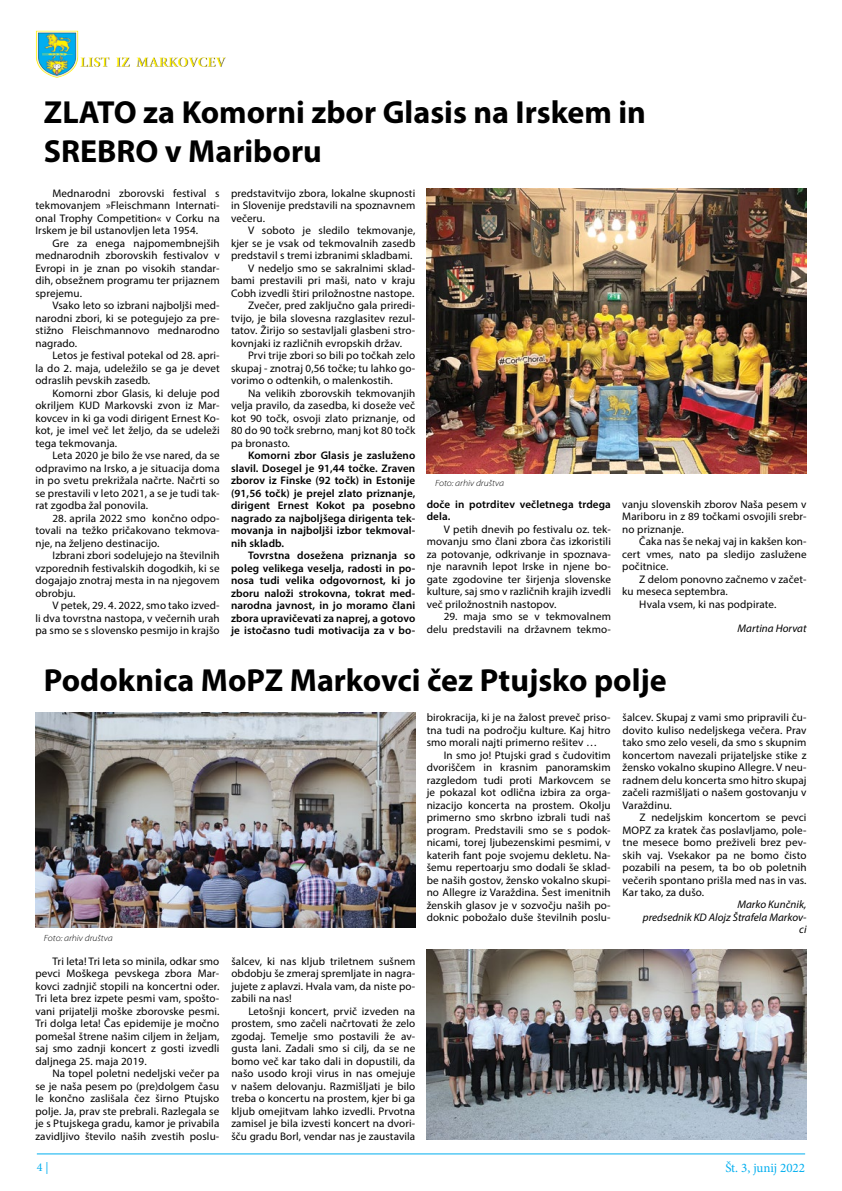
<style>
.page{position:relative;width:842px;height:1191px;background:#fff}
.page>*{position:absolute;margin:0;border:0;box-sizing:border-box;transform-origin:0 0}
.t1{font:700 32px/38.4px "Myriad Pro";color:#000}
.t2{font:13px "Minion Pro";color:#00aeef}
.t3{font:12px "Minion Pro";color:#00aeef}
.t4{font:11px/12.5px "Myriad Pro";letter-spacing:.01em;color:#000;text-align:justify}
.t5{font:600 11px/12.5px "Myriad Pro";letter-spacing:.01em;color:#000;text-align:justify}
.t6{font:italic 11px/12.2px "Myriad Pro";color:#000;text-align:right}
.t7{font:italic 300 semi-expanded 9px "Myriad Pro";color:#000}
</style>
<div class="page">
<img style="left:36px;top:30px;width:42px;height:48px">
<img style="left:81px;top:57px;width:145px;height:10px">
<hr style="left:37px;top:1153px;width:768px;height:1px;background:#00aeef">
<img style="left:427px;top:189px;width:379px;height:284px">
<img style="left:35px;top:713px;width:380px;height:214px">
<img style="left:427px;top:950px;width:379px;height:190px">
<h1 class="t1" style="left:44px;top:92px;width:604px">ZLATO za Komorni zbor Glasis na Irskem in<br>SREBRO v Mariboru</h1>
<p class="t4" style="left:35px;top:187px;width:186px;text-indent:17px">Mednarodni zborovski festival s tekmovanjem »Fleischmann Internati&shy;onal Trophy Competition« v Corku na Irskem je bil ustanovljen leta 1954.</p>
<p class="t4" style="left:35px;top:237px;width:186px;text-indent:17px">Gre za enega najpomembnejših mednarodnih zborovskih festivalov v Evropi in je znan po visokih standar&shy;dih, obsežnem programu ter prijaznem sprejemu.</p>
<p class="t4" style="left:35px;top:299px;width:186px;text-indent:17px">Vsako leto so izbrani najboljši med&shy;narodni zbori, ki se potegujejo za pre&shy;stižno Fleischmannovo mednarodno nagrado.</p>
<p class="t4" style="left:35px;top:349px;width:186px;text-indent:17px">Letos je festival potekal od 28. apri&shy;la do 2. maja, udeležilo se ga je devet odraslih pevskih zasedb.</p>
<p class="t4" style="left:35px;top:387px;width:186px;text-indent:17px">Komorni zbor Glasis, ki deluje pod okriljem KUD Markovski zvon iz Mar&shy;kovcev in ki ga vodi dirigent Ernest Ko&shy;kot, je imel več let željo, da se udeleži tega tekmovanja.</p>
<p class="t4" style="left:35px;top:449px;width:186px;text-indent:17px">Leta 2020 je bilo že vse nared, da se odpravimo na Irsko, a je situacija doma in po svetu prekrižala načrte. Načrti so se prestavili v leto 2021, a se je tudi tak&shy;rat zgodba žal ponovila.</p>
<p class="t4" style="left:35px;top:512px;width:186px;text-indent:17px">28. aprila 2022 smo končno odpo&shy;tovali na težko pričakovano tekmova&shy;nje, na željeno destinacijo.</p>
<p class="t4" style="left:35px;top:549px;width:186px;text-indent:17px">Izbrani zbori sodelujejo na številnih vzporednih festivalskih dogodkih, ki se dogajajo znotraj mesta in na njegovem obrobju.</p>
<p class="t4" style="left:35px;top:599px;width:186px;text-indent:17px">V petek, 29. 4. 2022, smo tako izved&shy;li dva tovrstna nastopa, v večernih urah pa smo se s slovensko pesmijo in krajšo</p>
<p class="t4" style="left:231px;top:187px;width:186px">predstavitvijo zbora, lokalne skupnosti in Slovenije predstavili na spoznavnem večeru.</p>
<p class="t4" style="left:248px;top:224px;width:169px">V soboto je sledilo tekmovanje,</p>
<p class="t4" style="left:231px;top:237px;width:186px">kjer se je vsak od tekmovalnih zasedb</p>
<p class="t4" style="left:231px;top:249px;width:183px">predstavil s tremi izbranimi skladbami.</p>
<p class="t4" style="left:248px;top:262px;width:169px">V nedeljo smo se sakralnimi sklad-</p>
<p class="t4" style="left:231px;top:274px;width:186px">bami prestavili pri maši, nato v kraju</p>
<p class="t4" style="left:231px;top:287px;width:185px">Cobh izvedli štiri priložnostne nastope.</p>
<p class="t4" style="left:248px;top:299px;width:169px">Zvečer, pred zaključno gala priredi-</p>
<p class="t4" style="left:231px;top:312px;width:186px">tvijo, je bila slovesna razglasitev rezul-</p>
<p class="t4" style="left:231px;top:324px;width:186px">tatov. Žirijo so sestavljali glasbeni stro-</p>
<p class="t4" style="left:231px;top:337px;width:173px">kovnjaki iz različnih evropskih držav.</p>
<p class="t4" style="left:248px;top:349px;width:169px">Prvi trije zbori so bili po točkah zelo</p>
<p class="t4" style="left:231px;top:362px;width:186px">skupaj - znotraj 0,56 točke; tu lahko go-</p>
<p class="t4" style="left:231px;top:374px;width:163px">vorimo o odtenkih, o malenkostih.</p>
<p class="t4" style="left:248px;top:387px;width:169px">Na velikih zborovskih tekmovanjih</p>
<p class="t4" style="left:231px;top:399px;width:186px">velja pravilo, da zasedba, ki doseže več</p>
<p class="t4" style="left:231px;top:412px;width:186px">kot 90 točk, osvoji zlato priznanje, od</p>
<p class="t4" style="left:231px;top:424px;width:186px">80 do 90 točk srebrno, manj kot 80 točk</p>
<p class="t4" style="left:231px;top:437px;width:60px">pa bronasto.</p>
<p class="t5" style="left:231px;top:449px;width:186px;text-indent:17px">Komorni zbor Glasis je zasluženo slavil. Dosegel je 91,44 točke. Zraven zborov iz Finske (92 točk) in Estonije (91,56 točk) je prejel zlato priznanje, dirigent Ernest Kokot pa posebno nagrado za najboljšega dirigenta tek&shy;movanja in najboljši izbor tekmoval&shy;nih skladb.</p>
<p class="t5" style="left:231px;top:549px;width:186px;text-indent:17px">Tovrstna dosežena priznanja so poleg velikega veselja, radosti in po&shy;nosa tudi velika odgovornost, ki jo zboru naloži strokovna, tokrat med&shy;narodna javnost, in jo moramo člani zbora upravičevati za naprej, a gotovo je istočasno tudi motivacija za v bo-</p>
<p class="t7" style="left:435px;top:477px;width:70px">Foto: arhiv društva</p>
<p class="t5" style="left:427px;top:498px;width:186px">doče in potrditev večletnega trdega dela.</p>
<p class="t4" style="left:427px;top:523px;width:186px;text-indent:17px">V petih dnevih po festivalu oz. tek&shy;movanju smo člani zbora čas izkoristili za potovanje, odkrivanje in spoznava&shy;nje naravnih lepot Irske in njene bo&shy;gate zgodovine ter širjenja slovenske kulture, saj smo v različnih krajih izvedli več priložnostnih nastopov.</p>
<p class="t4" style="left:427px;top:610px;width:186px;text-align:right">29. maja smo se v tekmovalnem delu predstavili na državnem tekmo-</p>
<p class="t4" style="left:622px;top:498px;width:186px">vanju slovenskih zborov Naša pesem v Mariboru in z 89 točkami osvojili srebr&shy;no priznanje.</p>
<p class="t4" style="left:622px;top:535px;width:186px;text-indent:17px">Čaka nas še nekaj vaj in kakšen kon&shy;cert vmes, nato pa sledijo zaslužene počitnice.</p>
<p class="t4" style="left:639px;top:573px;width:169px">Z delom ponovno začnemo v začet-</p>
<p class="t4" style="left:622px;top:585px;width:107px">ku meseca septembra.</p>
<p class="t4" style="left:639px;top:598px;width:139px">Hvala vsem, ki nas podpirate.</p>
<p class="t6" style="left:737px;top:622px;width:71px">Martina Horvat</p>
<h1 class="t1" style="left:44px;top:660px;width:624px">Podoknica MoPZ Markovci čez Ptujsko polje</h1>
<p class="t7" style="left:44px;top:932px;width:70px">Foto: arhiv društva</p>
<p class="t4" style="left:35px;top:954px;width:185px;text-indent:17px">Tri leta! Tri leta so minila, odkar smo pevci Moškega pevskega zbora Mar&shy;kovci zadnjič stopili na koncertni oder.<br>Tri leta brez izpete pesmi vam, spošto&shy;vani prijatelji moške zborovske pesmi.<br>Tri dolga leta! Čas epidemije je močno pomešal štrene našim ciljem in željam, saj smo zadnji koncert z gosti izvedli daljnega 25. maja 2019.</p>
<p class="t4" style="left:35px;top:1067px;width:185px;text-indent:17px">Na topel poletni nedeljski večer pa se je naša pesem po (pre)dolgem času le končno zaslišala čez širno Ptujsko polje. Ja, prav ste prebrali. Razlegala se je s Ptujskega gradu, kamor je privabila zavidljivo število naših zvestih poslu-</p>
<p class="t4" style="left:427px;top:711px;width:185px">birokracija, ki je na žalost preveč priso&shy;tna tudi na področju kulture. Kaj hitro smo morali najti primerno rešitev …</p>
<p class="t4" style="left:427px;top:748px;width:185px;text-indent:17px">In smo jo! Ptujski grad s čudovitim dvoriščem in krasnim panoramskim razgledom tudi proti Markovcem se je pokazal kot odlična izbira za orga&shy;nizacijo koncerta na prostem. Okolju primerno smo skrbno izbrali tudi naš program. Predstavili smo se s podok&shy;nicami, torej ljubezenskimi pesmimi, v katerih fant poje svojemu dekletu. Na&shy;šemu repertoarju smo dodali še sklad&shy;be naših gostov, žensko vokalno skupi&shy;no Allegre iz Varaždina. Šest imenitnih ženskih glasov je v sozvočju naših po&shy;doknic pobožalo duše številnih poslu-</p>
<p class="t4" style="left:231px;top:954px;width:185px">šalcev, ki nas kljub triletnem sušnem obdobju še zmeraj spremljate in nagra&shy;jujete z aplavzi. Hvala vam, da niste po&shy;zabili na nas!</p>
<p class="t4" style="left:231px;top:1004px;width:185px;text-indent:17px">Letošnji koncert, prvič izveden na prostem, smo začeli načrtovati že zelo zgodaj. Temelje smo postavili že av&shy;gusta lani. Zadali smo si cilj, da se ne bomo več kar tako dali in dopustili, da našo usodo kroji virus in nas omejuje v našem delovanju. Razmišljati je bilo treba o koncertu na prostem, kjer bi ga kljub omejitvam lahko izvedli. Prvotna zamisel je bila izvesti koncert na dvori&shy;šču gradu Borl, vendar nas je zaustavila</p>
<p class="t4" style="left:623px;top:711px;width:185px">šalcev. Skupaj z vami smo pripravili ču&shy;dovito kuliso nedeljskega večera. Prav tako smo zelo veseli, da smo s skupnim koncertom navezali prijateljske stike z žensko vokalno skupino Allegre. V neu&shy;radnem delu koncerta smo hitro skupaj začeli razmišljati o našem gostovanju v Varaždinu.</p>
<p class="t4" style="left:623px;top:811px;width:185px;text-indent:17px">Z nedeljskim koncertom se pevci MOPZ za kratek čas poslavljamo, pole&shy;tne mesece bomo preživeli brez pev&shy;skih vaj. Vsekakor pa ne bomo čisto pozabili na pesem, ta bo ob poletnih večerih spontano prišla med nas in vas.<br>Kar tako, za dušo.</p>
<p class="t6" style="left:643px;top:898px;width:165px">Marko Kunčnik,<br>predsednik KD Alojz Štrafela Markov&shy;ci</p>
<p class="t3" style="left:37px;top:1159px;width:13px">4 |</p>
<p class="t2" style="left:725px;top:1159px;width:81px">Št. 3, junij 2022</p>
</div>
